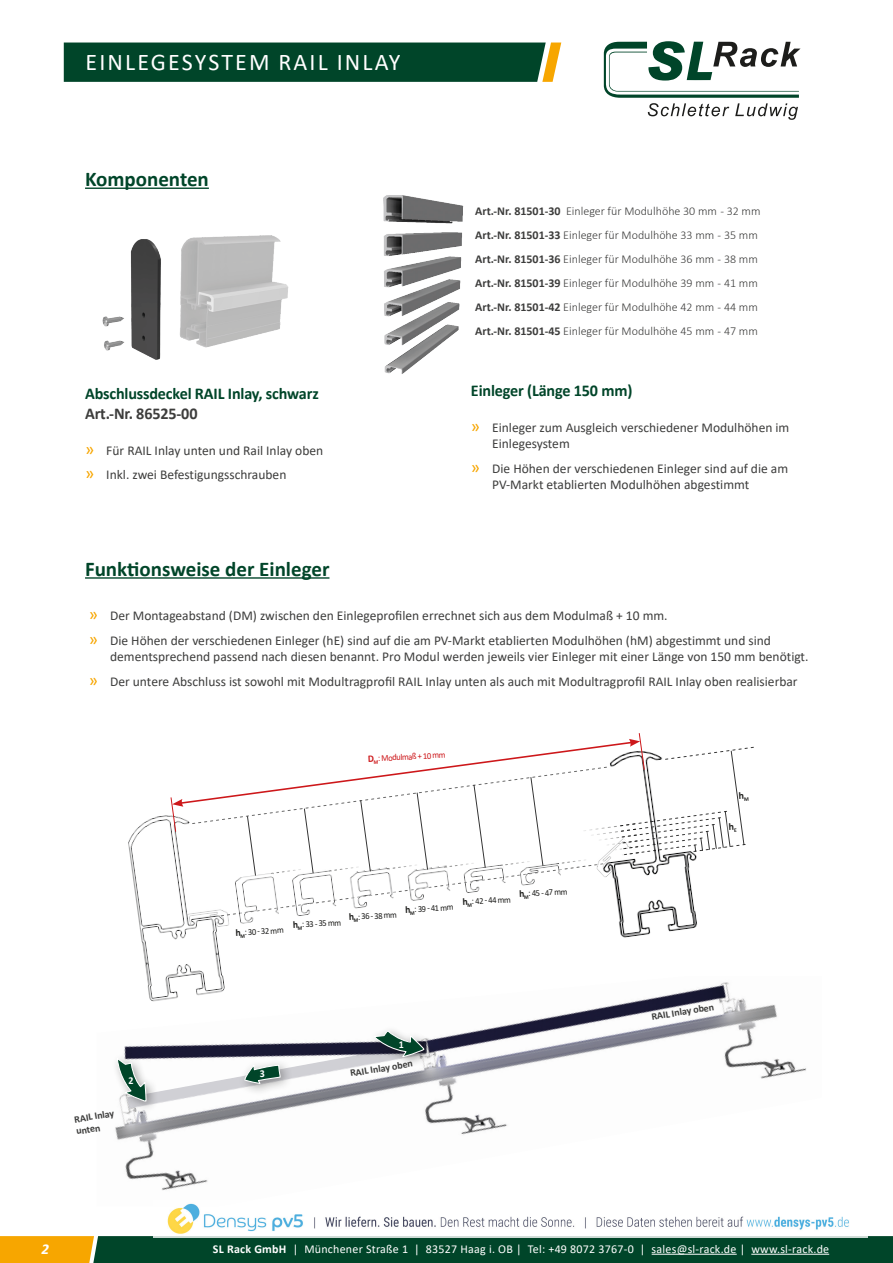
<style>
.page{position:relative;width:893px;height:1263px;background:#fff}
.page>*{position:absolute;margin:0;border:0;box-sizing:border-box;transform-origin:0 0}
.t1{font:24px "Calibri";letter-spacing:.09em;color:#fff}
.t2{font:700 21px "Calibri";color:#004529}
.t3{font:700 16.5px "Calibri";letter-spacing:-.01em;color:#004529}
.t4{font:700 16.5px "Calibri";letter-spacing:-.01em;color:#3d3d3c}
.t5{font:italic 700 15px "Calibri";color:#fff}
.t6{font:13.5px/16.2px "Calibri";color:#3d3d3c}
.t7{font:300 12px "Calibri";color:#3d3d3c}
.t8{font:12px "Calibri";letter-spacing:.02em;color:#fff}
.t9{font:700 10.5px "Calibri";color:#fff;scale:.95 1}
.t10{font:700 10.05px "Calibri";color:#3d3d3c}
.t11{font:9px "Calibri";color:#1d1d1b;scale:.95 1}
.t12{font:9px "Calibri";color:#cd171a;scale:.95 1}
.s1{font-size:18px;color:#f7a600}
.s2{font-weight:700}
.s3{font-weight:700;font-size:10.05px}
</style>
<div class="page">
<svg style="left:0;top:1236px;width:893px;height:27px;background:#22552b"></svg>
<hr style="left:652px;top:1254px;width:85px;height:1px;background:#fff">
<hr style="left:751px;top:1254px;width:78px;height:1px;background:#fff">
<svg style="left:604px;top:41px;width:196px;height:79px"></svg>
<div style="left:64px;top:43px;width:497px;height:39px;background:#004529"></div>
<hr style="left:85px;top:188px;width:124px;height:1px;background:#004529">
<img style="left:102px;top:235px;width:187px;height:125px">
<img style="left:383px;top:195px;width:81px;height:179px">
<img style="left:128px;top:815px;width:95px;height:161px">
<img style="left:239px;top:916px;width:15px;height:8px">
<img style="left:619px;top:916px;width:78px;height:22px">
<img style="left:187px;top:916px;width:42px;height:15px">
<hr style="left:85px;top:577px;width:244px;height:2px;background:#004529">
<img style="left:115px;top:976px;width:691px;height:215px">
<img style="left:127px;top:1043px;width:300px;height:66px">
<div style="left:239px;top:1058px;width:55px;height:38px;background:#1d1d1b;opacity:.4"></div>
<svg style="left:244px;top:1062px;width:37px;height:26px"></svg>
<div style="left:369px;top:1025px;width:67px;height:43px;background:#1d1d1b;opacity:.41"></div>
<svg style="left:373px;top:1029px;width:52px;height:29px"></svg>
<div style="left:111px;top:1053px;width:48px;height:60px;background:#1d1d1b;opacity:.4"></div>
<svg style="left:116px;top:1057px;width:31px;height:45px"></svg>
<img style="left:153px;top:1203px;width:714px;height:34px">
<svg style="left:170px;top:733px;width:584px;height:183px"></svg>
<h1 class="t1" style="left:86px;top:45px;width:317px">EINLEGESYSTEM RAIL INLAY</h1>
<p class="t2" style="left:85px;top:164px;width:125px">Komponenten</p>
<p class="t3" style="left:85px;top:382px;width:235px">Abschlussdeckel RAIL Inlay, schwarz</p>
<p class="t4" style="left:85px;top:401px;width:114px">Art.-Nr. 86525-00</p>
<p class="t6" style="left:85px;top:442px;width:240px"><span class="s1">»</span> Für RAIL Inlay unten und Rail Inlay oben</p>
<p class="t6" style="left:85px;top:466px;width:203px"><span class="s1">»</span> Inkl. zwei Befestigungsschrauben</p>
<p class="t7" style="left:475px;top:203px;width:287px"><span class="s2">Art.-Nr. 81501-30</span> Einleger für Modulhöhe 30 mm - 32 mm</p>
<p class="t7" style="left:475px;top:227px;width:284px"><span class="s2">Art.-Nr. 81501-33</span> Einleger für Modulhöhe 33 mm - 35 mm</p>
<p class="t7" style="left:475px;top:251px;width:284px"><span class="s2">Art.-Nr. 81501-36</span> Einleger für Modulhöhe 36 mm - 38 mm</p>
<p class="t7" style="left:475px;top:275px;width:284px"><span class="s2">Art.-Nr. 81501-39</span> Einleger für Modulhöhe 39 mm - 41 mm</p>
<p class="t7" style="left:475px;top:299px;width:284px"><span class="s2">Art.-Nr. 81501-42</span> Einleger für Modulhöhe 42 mm - 44 mm</p>
<p class="t7" style="left:475px;top:323px;width:284px"><span class="s2">Art.-Nr. 81501-45</span> Einleger für Modulhöhe 45 mm - 47 mm</p>
<p class="t3" style="left:471px;top:379px;width:163px">Einleger (Länge 150 mm)</p>
<p class="t6" style="left:492px;top:419px;width:299px;text-indent:-21px"><span class="s1">»</span> Einleger zum Ausgleich verschiedener Modulhöhen im<br>Einlegesystem</p>
<p class="t6" style="left:492px;top:460px;width:297px;text-indent:-21px"><span class="s1">»</span> Die Höhen der verschiedenen Einleger sind auf die am<br>PV-Markt etablierten Modulhöhen abgestimmt</p>
<p class="t2" style="left:85px;top:554px;width:246px">Funktionsweise der Einleger</p>
<p class="t6" style="left:89px;top:607px;width:580px"><span class="s1">»</span> Der Montageabstand (DM) zwischen den Einlegeprofilen errechnet sich aus dem Modulmaß + 10 mm.</p>
<p class="t6" style="left:110px;top:632px;width:700px;text-indent:-21px"><span class="s1">»</span> Die Höhen der verschiedenen Einleger (hE) sind auf die am PV-Markt etablierten Modulhöhen (hM) abgestimmt und sind dementsprechend passend nach diesen benannt. Pro Modul werden jeweils vier Einleger mit einer Länge von 150 mm benötigt.</p>
<p class="t6" style="left:89px;top:673px;width:710px"><span class="s1">»</span> Der untere Abschluss ist sowohl mit Modultragprofil RAIL Inlay unten als auch mit Modultragprofil RAIL Inlay oben realisierbar</p>
<p class="t10" style="left:73px;top:1112px;width:42px;rotate:-9deg">RAIL Inlay</p>
<p class="t10" style="left:75px;top:1124px;width:26px;rotate:-9deg">unten</p>
<p class="t9" style="left:128px;top:1073px;width:7px">2</p>
<p class="t12" style="left:368px;top:752px;width:83px;rotate:-3deg"><span class="s3">D</span><sub>M</sub>: Modulmaß + 10 mm</p>
<p class="t11" style="left:235px;top:926px;width:52px;rotate:-3deg"><span class="s3">h</span><sub>M</sub>: 30 - 32 mm</p>
<p class="t11" style="left:293px;top:918px;width:52px;rotate:-3deg"><span class="s3">h</span><sub>M</sub>: 33 - 35 mm</p>
<p class="t11" style="left:349px;top:911px;width:52px;rotate:-3deg"><span class="s3">h</span><sub>M</sub>: 36 - 38 mm</p>
<p class="t11" style="left:405px;top:903px;width:52px;rotate:-3deg"><span class="s3">h</span><sub>M</sub>: 39 - 41 mm</p>
<p class="t11" style="left:462px;top:895px;width:52px;rotate:-3deg"><span class="s3">h</span><sub>M</sub>: 42 - 44 mm</p>
<p class="t11" style="left:519px;top:888px;width:52px;rotate:-3deg"><span class="s3">h</span><sub>M</sub>: 45 - 47 mm</p>
<p class="t9" style="left:260px;top:1066px;width:7px">3</p>
<p class="t9" style="left:399px;top:1037px;width:7px">1</p>
<p class="t10" style="left:349px;top:1066px;width:65px;rotate:-9deg">RAIL Inlay oben</p>
<p class="t10" style="left:650px;top:1009px;width:65px;rotate:-9deg">RAIL Inlay oben</p>
<p class="t5" style="left:41px;top:1238px;width:9px">2</p>
<p class="t8" style="left:213px;top:1240px;width:618px"><span class="s2">SL Rack GmbH</span> | Münchener Straße 1 | 83527 Haag i. OB | Tel: +49 8072 3767-0 | sales@sl-rack.de | www.sl-rack.de</p>
</div>
